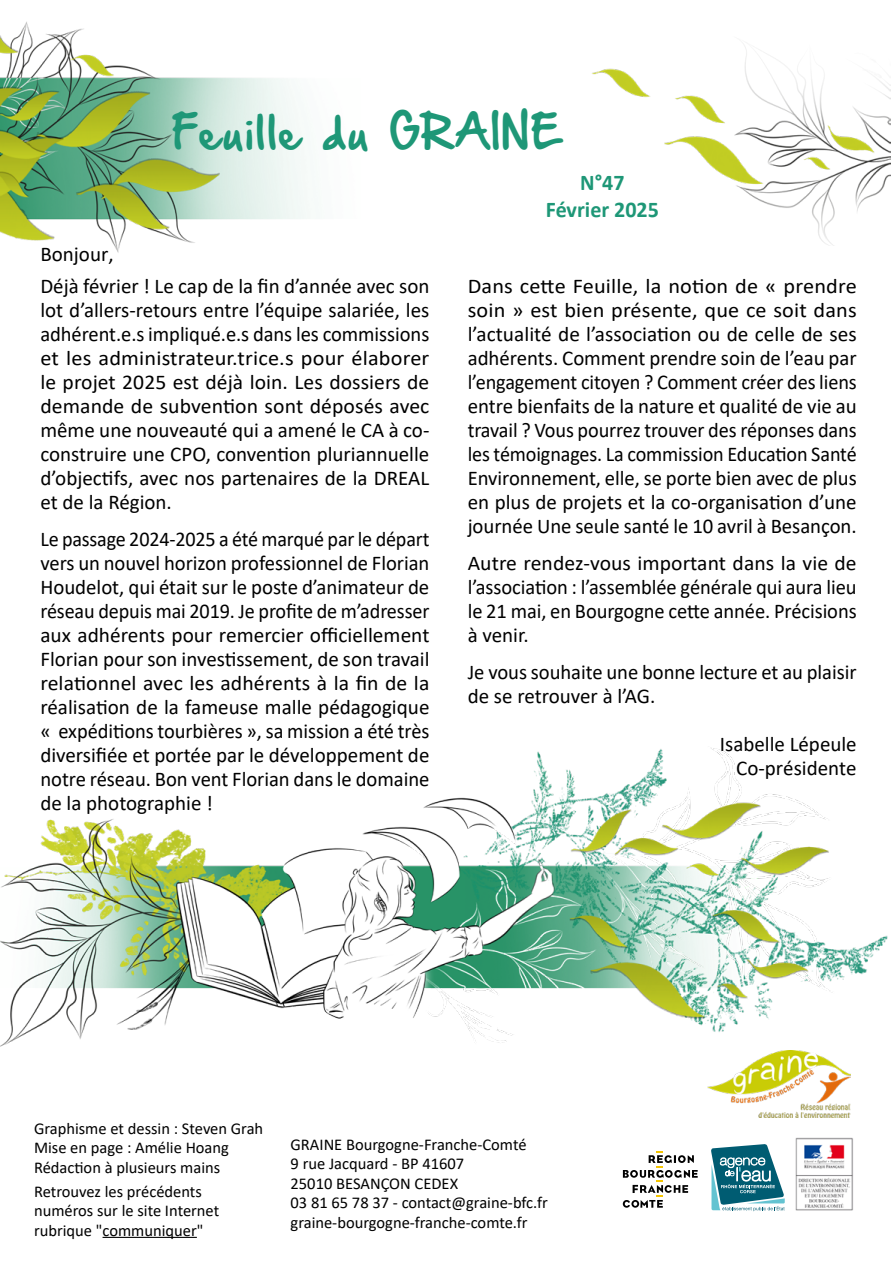
<style>
.page{position:relative;width:893px;height:1263px;background:#fff}
.page>*{position:absolute;margin:0;border:0;box-sizing:border-box;transform-origin:0 0}
.t1{font:39px "Hand Of Sean Demo";letter-spacing:.02em;color:#1e9777}
.t2{font:700 22.5px/27px "Calibri";color:#1e9777;text-align:center}
.t3{font:21px/24px "Calibri";color:#000}
.t4{font:21px/24px "Calibri";color:#000;text-align:justify;scale:.96 1}
.t5{font:21px/24px "Calibri";color:#000;text-align:justify;scale:1.06 1}
.t6{font:16.5px/19.5px "Calibri";color:#000}
</style>
<div class="page">
<img style="left:0;top:748px;width:888px;height:298px">
<img style="left:0;top:21px;width:307px;height:232px">
<img style="left:707px;top:1050px;width:143px;height:68px">
<img style="left:592px;top:45px;width:299px;height:201px">
<img style="left:795px;top:1137px;width:58px;height:73px">
<svg style="left:711px;top:1144px;width:74px;height:67px"></svg>
<svg style="left:623px;top:1151px;width:75px;height:57px"></svg>
<hr style="left:103px;top:1237px;width:94px;height:1px;background:#000">
<h1 class="t1" style="left:172px;top:114px;width:388px">Feuille du GRAINE</h1>
<p class="t3" style="left:40px;top:237px;width:391px;line-height:32.5px">Bonjour,<br>Déjà février ! Le cap de la fin d’année avec son</p>
<p class="t3" style="left:40px;top:298px;width:391px;text-align:justify">lot d’allers-retours entre l’équipe salariée, les adhérent.e.s impliqué.e.s dans les commissions et les administrateur.trice.s pour élaborer le projet 2025 est déjà loin. Les dossiers de demande de subvention sont déposés avec même une nouveauté qui a amené le CA à co&shy;construire une CPO, convention pluriannuelle d’objectifs, avec nos partenaires de la DREAL et de la Région.</p>
<p class="t4" style="left:40px;top:526px;width:407px">Le passage 2024-2025 a été marqué par le départ vers un nouvel horizon professionnel de Florian Houdelot, qui était sur le poste d’animateur de réseau depuis mai 2019. Je profite de m’adresser aux adhérents pour remercier officiellement Florian pour son investissement, de son travail relationnel avec les adhérents à la fin de la réalisation de la fameuse malle pédagogique « expéditions tourbières », sa mission a été très diversifiée et portée par le développement de notre réseau. Bon vent Florian dans le domaine de la photographie !</p>
<p class="t2" style="left:546px;top:169px;width:115px">N°47<br>Février 2025</p>
<p class="t5" style="left:468px;top:274px;width:369px">Dans cette Feuille, la notion de « prendre soin » est bien présente, que ce soit dans l’actualité de l’association ou de celle de ses adhérents. Comment prendre soin de l’eau par l’engagement citoyen ? Comment créer des liens entre bienfaits de la nature et qualité de vie au travail ? Vous pourrez trouver des réponses dans les témoignages. La commission Education Santé Environnement, elle, se porte bien avec de plus en plus de projets et la co-organisation d’une journée Une seule santé le 10 avril à Besançon.</p>
<p class="t3" style="left:468px;top:550px;width:390px;text-align:justify">Autre rendez-vous important dans la vie de l’association : l’assemblée générale qui aura lieu le 21 mai, en Bourgogne cette année. Précisions à venir.</p>
<p class="t3" style="left:468px;top:659px;width:390px">Je vous souhaite une bonne lecture et au plaisir de se retrouver à l’AG.</p>
<p class="t3" style="left:720px;top:731px;width:138px;text-align:right">Isabelle Lépeule<br>Co-présidente</p>
<p class="t6" style="left:34px;top:1118px;width:231px">Graphisme et dessin : Steven Grah<br>Mise en page : Amélie Hoang<br>Rédaction à plusieurs mains</p>
<p class="t6" style="left:34px;top:1181px;width:187px">Retrouvez les précédents numéros sur le site Internet rubrique "communiquer"</p>
<p class="t6" style="left:291px;top:1134px;width:259px">GRAINE Bourgogne-Franche-Comté<br>9 rue Jacquard - BP 41607<br>25010 BESANÇON CEDEX<br>03 81 65 78 37 - contact@graine-bfc.fr graine-bourgogne-franche-comte.fr</p>
</div>
